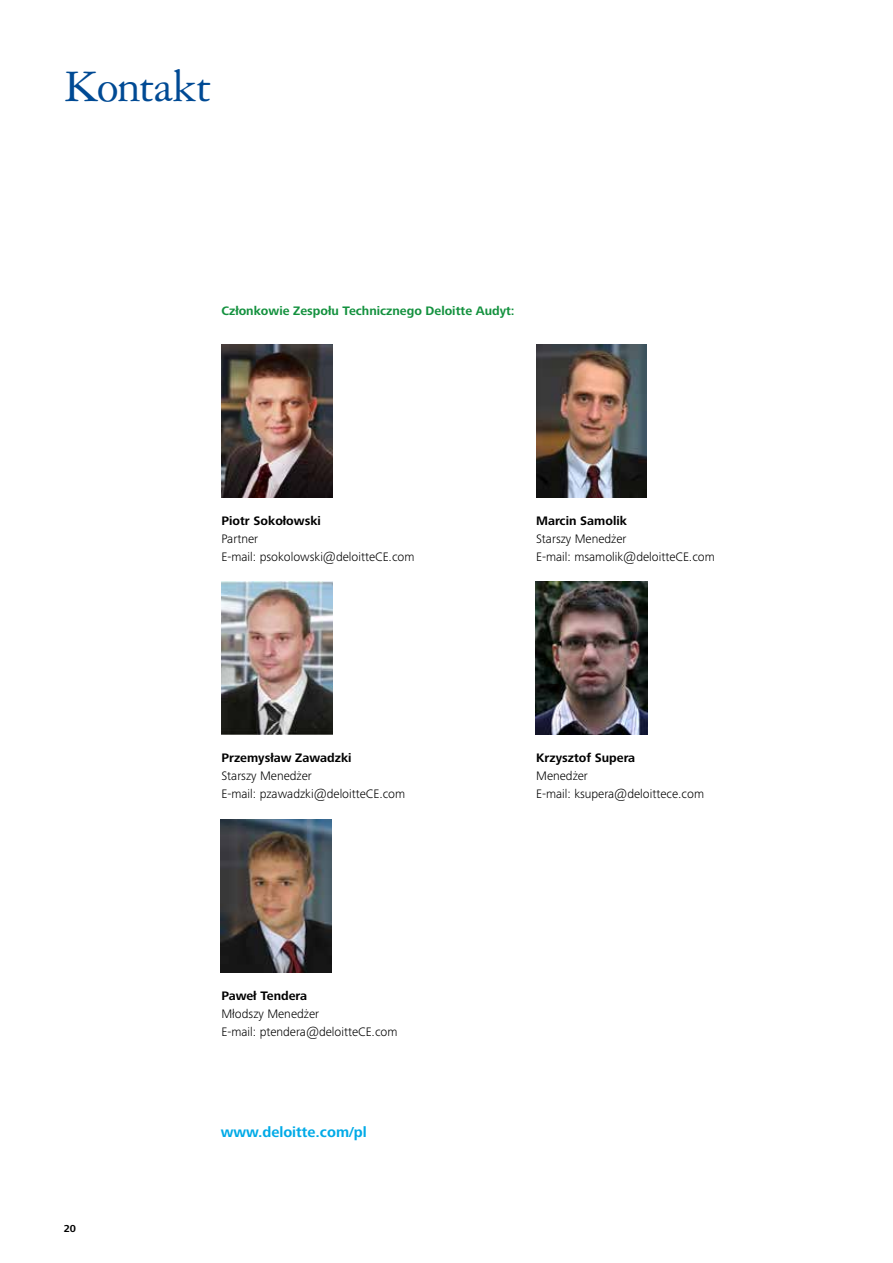
<style>
.page{position:relative;width:893px;height:1263px;background:#fff}
.page>*{position:absolute;margin:0;border:0;box-sizing:border-box;transform-origin:0 0}
.t1{font:48px "Garamond 3 CE";letter-spacing:-.02em;color:#004a94}
.t2{font:700 15px "Frutiger Next Pro";color:#00aae7}
.t3{font:300 12.75px/18px "Frutiger Next Pro";color:#000}
.t4{font:700 12.75px "Frutiger Next Pro";color:#000}
.t5{font:700 12.75px "Frutiger Next Pro";color:#13913e}
.t6{font:700 10.5px "Frutiger Next Pro";color:#000}
</style>
<div class="page">
<img style="left:221px;top:344px;width:111px;height:153px">
<img style="left:221px;top:819px;width:110px;height:153px">
<img style="left:221px;top:582px;width:111px;height:153px">
<img style="left:536px;top:344px;width:111px;height:153px">
<img style="left:536px;top:582px;width:111px;height:153px">
<h1 class="t1" style="left:64px;top:61px;width:150px">Kontakt</h1>
<p class="t6" style="left:64px;top:1222px;width:14px">20</p>
<p class="t5" style="left:221px;top:304px;width:295px">Członkowie Zespołu Technicznego Deloitte Audyt:</p>
<p class="t4" style="left:221px;top:514px;width:101px">Piotr Sokołowski</p>
<p class="t3" style="left:221px;top:530px;width:195px">Partner<br>E-mail: psokolowski@deloitteCE.com</p>
<p class="t4" style="left:221px;top:751px;width:132px">Przemysław Zawadzki</p>
<p class="t3" style="left:221px;top:767px;width:185px">Starszy Menedżer<br>E-mail: pzawadzki@deloitteCE.com</p>
<p class="t4" style="left:221px;top:988px;width:87px">Paweł Tendera</p>
<p class="t3" style="left:221px;top:1004px;width:178px">Młodszy Menedżer<br>E-mail: ptendera@deloitteCE.com</p>
<p class="t2" style="left:221px;top:1123px;width:148px">www.deloitte.com/pl</p>
<p class="t4" style="left:536px;top:514px;width:92px">Marcin Samolik</p>
<p class="t3" style="left:536px;top:530px;width:180px">Starszy Menedżer<br>E-mail: msamolik@deloitteCE.com</p>
<p class="t4" style="left:536px;top:751px;width:101px">Krzysztof Supera</p>
<p class="t3" style="left:536px;top:767px;width:169px">Menedżer<br>E-mail: ksupera@deloittece.com</p>
</div>
